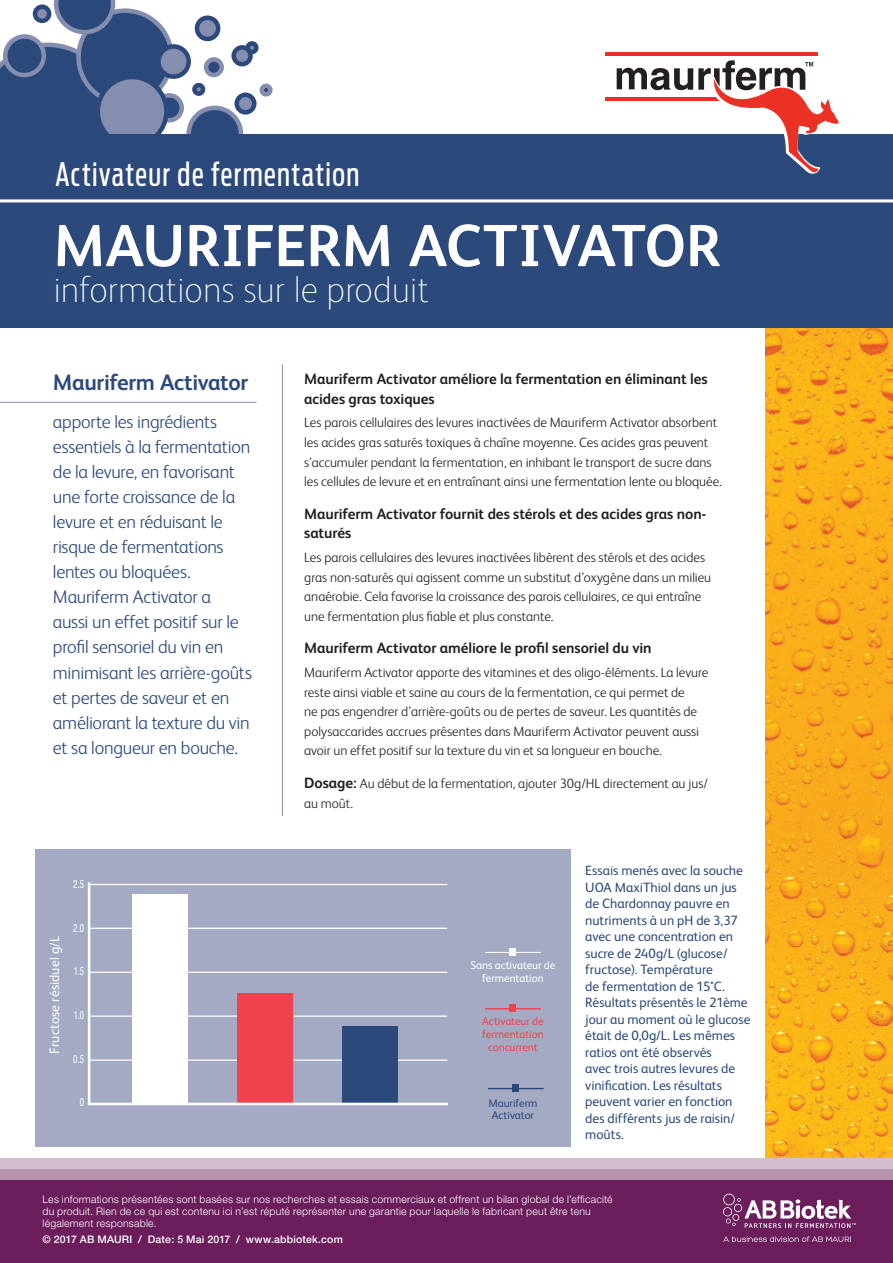
<style>
.page{position:relative;width:893px;height:1263px;background:#fff}
.page>*{position:absolute;margin:0;border:0;box-sizing:border-box;transform-origin:0 0}
.t1{font:700 59.55px "FS Albert";color:#fff}
.t2{font:100 36.6px "FS Albert";color:#fff}
.t3{font:32.1px "Ford Antenna Extra Cond";letter-spacing:.045em;color:#fff}
.t4{font:700 22.5px "FS Albert";letter-spacing:-.015em;color:#2c497c}
.t5{font:300 18.45px/25px "FS Albert";letter-spacing:-.015em;color:#2c497c}
.t6{font:700 15px/19.6px "FS Albert";letter-spacing:-.005em;color:#231f20}
.t7{font:300 13.5px/19.6px "FS Albert";color:#231f20}
.t8{font:13.5px/16.5px "FS Albert";color:#2c497c}
.t9{font:13.5px "FS Albert";letter-spacing:.01em;color:#fff}
.t10{font:11.25px/12.6px "FS Albert";letter-spacing:-.005em;color:#ee434d;text-align:center}
.t11{font:11.25px/12.6px "FS Albert";letter-spacing:-.005em;color:#fff;text-align:center}
.t12{font:11.25px/12.6px "FS Albert";letter-spacing:-.005em;color:#2c497c;text-align:center}
.t13{font:condensed 11.25px "Helvetica Neue";color:#fff;scale:.8 1}
.t14{font:300 10.5px/12px "Helvetica Neue";letter-spacing:.02em;color:#fff}
.t15{font:500 10.5px "Helvetica Neue";letter-spacing:.02em;color:#fff}
.s1{font-weight:700;font-size:15px}
</style>
<div class="page">
<div style="left:0;top:1158px;width:893px;height:105px;background:#d2becd"></div>
<div style="left:0;top:1169px;width:893px;height:94px;background:#b593ac"></div>
<div style="left:0;top:1180px;width:893px;height:83px;background:#6b1d5c"></div>
<svg style="left:723px;top:1236px;width:128px;height:6px"></svg>
<svg style="left:723px;top:1194px;width:133px;height:34px"></svg>
<svg style="left:157px;top:95px;width:25px;height:25px"></svg>
<div style="left:155px;top:93px;width:29px;height:29px;border:4px solid #868eb0;border-radius:50%"></div>
<div style="left:189px;top:108px;width:52px;height:52px;background:#2c497c;border-radius:50%"></div>
<div style="left:186px;top:106px;width:57px;height:56px;border:4px solid #868eb0;border-radius:50%"></div>
<div style="left:194px;top:85px;width:9px;height:9px;background:#868eb0;border-radius:50%"></div>
<div style="left:192px;top:83px;width:13px;height:13px;border:4px solid #2c497c;border-radius:50%"></div>
<svg style="left:237px;top:95px;width:17px;height:17px"></svg>
<div style="left:234px;top:93px;width:23px;height:22px;border:4px solid #2c497c;border-radius:50%"></div>
<svg style="left:248px;top:43px;width:8px;height:9px"></svg>
<div style="left:245px;top:41px;width:14px;height:13px;border:4px solid #2c497c;border-radius:50%"></div>
<div style="left:262px;top:86px;width:8px;height:8px;background:#2c497c;border-radius:50%"></div>
<div style="left:260px;top:84px;width:13px;height:13px;border:4px solid #868eb0;border-radius:50%"></div>
<div style="left:0;top:43px;width:106px;height:91px;background:#2c497c"></div>
<div style="left:79px;top:11px;width:93px;height:93px;background:#2c497c;border-radius:50%"></div>
<div style="left:76px;top:8px;width:98px;height:98px;border:4px solid #868eb0;border-radius:50%"></div>
<svg style="left:54px;top:0;width:61px;height:34px"></svg>
<div style="left:5px;top:37px;width:39px;height:38px;background:#2c497c;border-radius:50%"></div>
<div style="left:3px;top:34px;width:43px;height:43px;border:4px solid #868eb0;border-radius:50%"></div>
<svg style="left:158px;top:46px;width:31px;height:31px"></svg>
<div style="left:156px;top:44px;width:35px;height:35px;border:4px solid #2c497c;border-radius:50%"></div>
<svg style="left:35px;top:7px;width:14px;height:14px"></svg>
<div style="left:33px;top:4px;width:18px;height:19px;border:4px solid #2c497c;border-radius:50%"></div>
<div style="left:197px;top:18px;width:21px;height:21px;background:#868eb0;border-radius:50%"></div>
<div style="left:195px;top:16px;width:25px;height:25px;border:4px solid #2c497c;border-radius:50%"></div>
<svg style="left:234px;top:47px;width:17px;height:17px"></svg>
<div style="left:231px;top:45px;width:22px;height:21px;border:4px solid #2c497c;border-radius:50%"></div>
<svg style="left:206px;top:59px;width:16px;height:16px"></svg>
<div style="left:204px;top:57px;width:20px;height:20px;border:4px solid #868eb0;border-radius:50%"></div>
<div style="left:98px;top:77px;width:68px;height:69px;background:#868eb0;border-radius:50%"></div>
<div style="left:96px;top:75px;width:73px;height:73px;border:4px solid #2c497c;border-radius:50%"></div>
<img style="left:765px;top:327px;width:128px;height:831px">
<div style="left:0;top:134px;width:893px;height:193px;background:#2c497c"></div>
<div style="left:35px;top:849px;width:535px;height:297px;background:#a5aac4"></div>
<hr style="left:605px;top:52px;width:212px;height:4px;background:#eb3125">
<hr style="left:605px;top:97px;width:122px;height:3px;background:#eb3125">
<svg style="left:617px;top:60px;width:222px;height:114px"></svg>
<hr style="left:0;top:199px;width:893px;height:3px;background:#fff">
<hr style="left:89px;top:884px;width:358px;height:1px;background:#fff">
<hr style="left:89px;top:928px;width:358px;height:1px;background:#fff">
<hr style="left:89px;top:972px;width:358px;height:1px;background:#fff">
<hr style="left:89px;top:1015px;width:358px;height:2px;background:#fff">
<hr style="left:89px;top:1059px;width:358px;height:2px;background:#fff">
<div style="left:87px;top:882px;width:3px;height:223px;border:3px solid #fff"></div>
<hr style="left:485px;top:952px;width:56px;height:1px;background:#fff">
<div style="left:510px;top:949px;width:6px;height:7px;background:#fff"></div>
<div style="left:510px;top:1005px;width:6px;height:7px;background:#ee434d"></div>
<div style="left:513px;top:1084px;width:6px;height:8px;background:#2c497c"></div>
<div style="left:132px;top:894px;width:55px;height:210px;background:#fff"></div>
<div style="left:237px;top:994px;width:56px;height:110px;background:#ee434d"></div>
<div style="left:342px;top:1026px;width:56px;height:78px;background:#2c497c"></div>
<hr style="left:488px;top:1088px;width:56px;height:1px;background:#2c497c">
<hr style="left:485px;top:1008px;width:56px;height:1px;background:#ee434d">
<hr style="left:282px;top:364px;width:1px;height:452px;background:#868eb0">
<hr style="left:0;top:402px;width:257px;height:1px;background:#868eb0">
<hr style="left:89px;top:1103px;width:358px;height:2px;background:#fff">
<h3 class="t3" style="left:55px;top:148px;width:305px">Activateur de fermentation</h3>
<h1 class="t1" style="left:53px;top:205px;width:669px">MAURIFERM ACTIVATOR</h1>
<h2 class="t2" style="left:53px;top:266px;width:377px">informations sur le produit</h2>
<h3 class="t4" style="left:53px;top:367px;width:197px">Mauriferm Activator</h3>
<p class="t5" style="left:53px;top:408px;width:201px">apporte les ingrédients essentiels à la fermentation de la levure, en favorisant une forte croissance de la levure et en réduisant le risque de fermentations lentes ou bloquées.<br>Mauriferm Activator a<br>aussi un effet positif sur le profil sensoriel du vin en minimisant les arrière-goûts et pertes de saveur et en améliorant la texture du vin et sa longueur en bouche.</p>
<p class="t13" style="left:73px;top:878px;width:15px">2.5</p>
<p class="t9" style="left:46px;top:1054px;width:119px;rotate:-90deg">Fructose résiduel g/L</p>
<p class="t13" style="left:73px;top:921px;width:15px">2.0</p>
<p class="t13" style="left:74px;top:965px;width:15px">1.5</p>
<p class="t13" style="left:74px;top:1008px;width:15px">1.0</p>
<p class="t13" style="left:73px;top:1052px;width:15px">0.5</p>
<p class="t13" style="left:80px;top:1096px;width:7px">0</p>
<p class="t6" style="left:304px;top:369px;width:405px">Mauriferm Activator améliore la fermentation en éliminant les acides gras toxiques</p>
<p class="t7" style="left:304px;top:412px;width:419px">Les parois cellulaires des levures inactivées de Mauriferm Activator absorbent les acides gras saturés toxiques à chaîne moyenne. Ces acides gras peuvent s’accumuler pendant la fermentation, en inhibant le transport de sucre dans les cellules de levure et en entraînant ainsi une fermentation lente ou bloquée.</p>
<p class="t6" style="left:304px;top:503px;width:403px">Mauriferm Activator fournit des stérols et des acides gras non&shy;saturés</p>
<p class="t7" style="left:304px;top:547px;width:408px">Les parois cellulaires des levures inactivées libèrent des stérols et des acides gras non-saturés qui agissent comme un substitut d’oxygène dans un milieu anaérobie. Cela favorise la croissance des parois cellulaires, ce qui entraîne une fermentation plus fiable et plus constante.</p>
<p class="t6" style="left:304px;top:638px;width:349px">Mauriferm Activator améliore le profil sensoriel du vin</p>
<p class="t7" style="left:304px;top:662px;width:406px">Mauriferm Activator apporte des vitamines et des oligo-éléments. La levure reste ainsi viable et saine au cours de la fermentation, ce qui permet de<br>ne pas engendrer d’arrière-goûts ou de pertes de saveur. Les quantités de polysaccarides accrues présentes dans Mauriferm Activator peuvent aussi avoir un effet positif sur la texture du vin et sa longueur en bouche.</p>
<p class="t7" style="left:304px;top:773px;width:405px"><span class="s1">Dosage:</span> Au début de la fermentation, ajouter 30g/HL directement au jus/ au moût.</p>
<p class="t11" style="left:470px;top:958px;width:87px">Sans activateur de fermentation</p>
<p class="t10" style="left:482px;top:1015px;width:63px">Activateur de fermentation concurrent</p>
<p class="t12" style="left:488px;top:1096px;width:51px">Mauriferm<br>Activator</p>
<p class="t8" style="left:585px;top:862px;width:167px">Essais menés avec la souche<br>UOA MaxiThiol dans un jus de Chardonnay pauvre en nutriments à un pH de 3,37 avec une concentration en sucre de 240g/L (glucose/ fructose). Température<br>de fermentation de 15°C.<br>Résultats présentés le 21ème jour au moment où le glucose était de 0,0g/L. Les mêmes ratios ont été observés<br>avec trois autres levures de vinification. Les résultats peuvent varier en fonction des différents jus de raisin/ moûts.</p>
<p class="t14" style="left:43px;top:1193px;width:572px">Les informations présentées sont basées sur nos recherches et essais commerciaux et offrent un bilan global de l’efficacité du produit. Rien de ce qui est contenu ici n’est réputé représenter une garantie pour laquelle le fabricant peut être tenu légalement responsable.</p>
<p class="t15" style="left:43px;top:1233px;width:302px">© 2017 AB MAURI / Date: 5 Mai 2017 / www.abbiotek.com</p>
</div>
